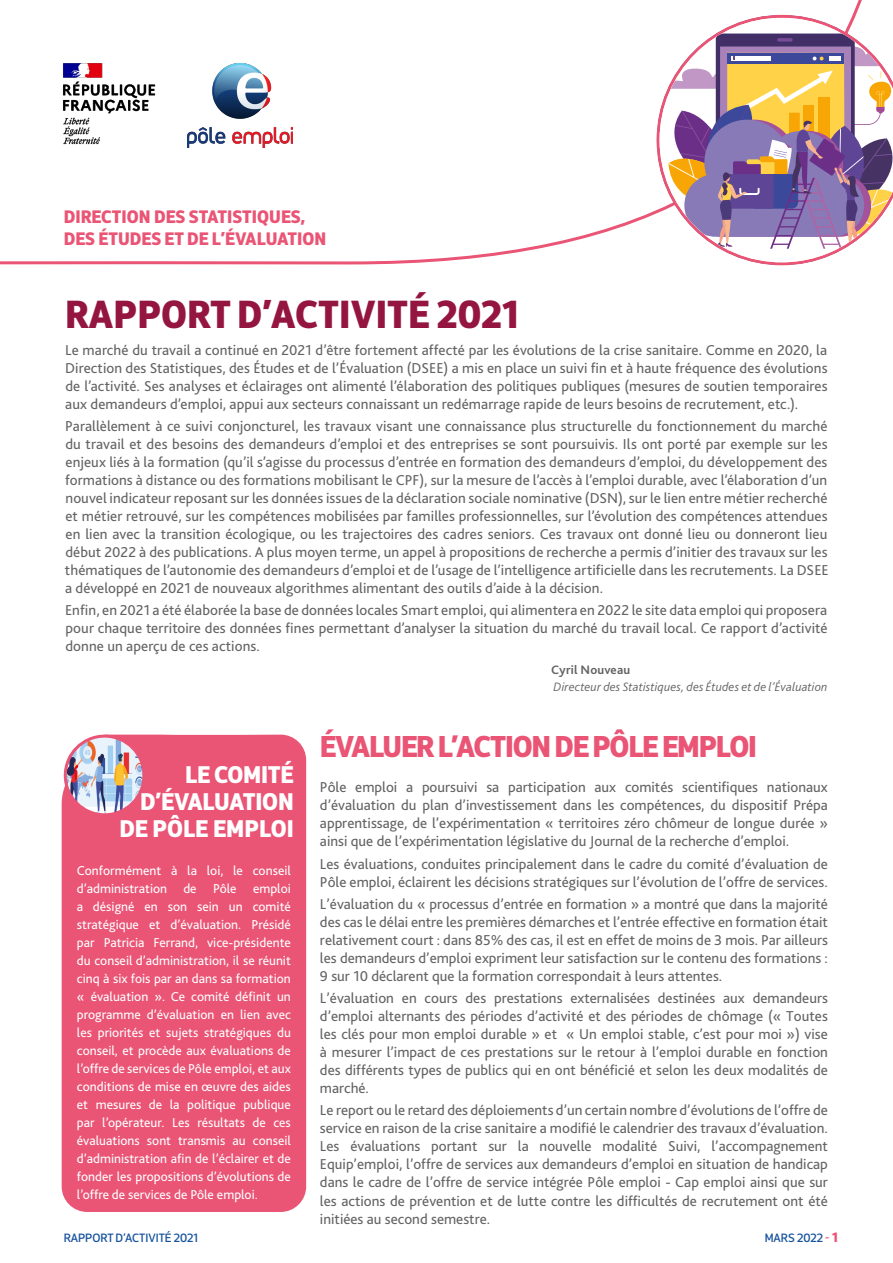
<style>
.page{position:relative;width:893px;height:1263px;background:#fff}
.page>*{position:absolute;margin:0;border:0;box-sizing:border-box;transform-origin:0 0}
.Titre_générique_de_l{font:700 39px "Pole Emploi Pro";color:#951541}
.t1{font:700 30px "Pole Emploi Pro";letter-spacing:-.04em;color:#ea5475}
.t2{font:700 24px/27px "Pole Emploi Pro";letter-spacing:-.01em;color:#fff;text-align:right}
.t3{font:700 18px "Pole Emploi Pro";color:#ea5475}
.TEXTE_COURANT{font:15px/18px "Bliss 2";color:#646363;text-align:justify}
.TXT_Noir{font:13.5px/18px "Bliss 2";color:#fff;text-align:justify}
.TEXTE_COURANT-2{font:italic 300 12.75px "Bliss 2";letter-spacing:.01em;color:#646363}
.TEXTE_COURANT-3{font:700 12.75px "Bliss 2";letter-spacing:.015em;color:#646363}
.t4{font:12px "Pole Emploi Pro";color:#16529f}
.s1{color:#ea5475}
.s2{font-weight:700;font-size:13.5px;color:#ea5475}
</style>
<div class="page">
<svg style="left:0;top:0;width:862px;height:266px"></svg>
<svg style="left:657px;top:15px;width:205px;height:250px"></svg>
<img style="left:188px;top:64px;width:105px;height:84px">
<img style="left:49px;top:50px;width:119px;height:107px">
<svg style="left:660px;top:18px;width:202px;height:244px"></svg>
<svg style="left:662px;top:34px;width:231px;height:215px"></svg>
<div style="left:62px;top:735px;width:244px;height:477px;background:#ea5475"></div>
<img style="left:65px;top:736px;width:79px;height:79px">
<div style="left:64px;top:735px;width:81px;height:81px;border:3px solid #ea5475;border-radius:50%"></div>
<p class="t3" style="left:64px;top:203px;width:243px">DIRECTION DES STATISTIQUES,</p>
<p class="t3" style="left:64px;top:225px;width:264px">DES ÉTUDES ET DE L’ÉVALUATION</p>
<p class="Titre_générique_de_l" style="left:65px;top:284px;width:455px">RAPPORT D’ACTIVITÉ 2021</p>
<p class="TEXTE_COURANT" style="left:65px;top:341px;width:764px">Le marché du travail a continué en 2021 d’être fortement affecté par les évolutions de la crise sanitaire. Comme en 2020, la Direction des Statistiques, des Études et de l’Évaluation (DSEE) a mis en place un suivi fin et à haute fréquence des évolutions de l’activité. Ses analyses et éclairages ont alimenté l’élaboration des politiques publiques (mesures de soutien temporaires aux demandeurs d’emploi, appui aux secteurs connaissant un redémarrage rapide de leurs besoins de recrutement, etc.).</p>
<p class="TEXTE_COURANT" style="left:65px;top:417px;width:765px">Parallèlement à ce suivi conjoncturel, les travaux visant une connaissance plus structurelle du fonctionnement du marché du travail et des besoins des demandeurs d’emploi et des entreprises se sont poursuivis. Ils ont porté par exemple sur les enjeux liés à la formation (qu’il s’agisse du processus d’entrée en formation des demandeurs d’emploi, du développement des formations à distance ou des formations mobilisant le CPF), sur la mesure de l’accès à l’emploi durable, avec l’élaboration d’un nouvel indicateur reposant sur les données issues de la déclaration sociale nominative (DSN), sur le lien entre métier recherché et métier retrouvé, sur les compétences mobilisées par familles professionnelles, sur l’évolution des compétences attendues en lien avec la transition écologique, ou les trajectoires des cadres seniors. Ces travaux ont donné lieu ou donneront lieu début 2022 à des publications. A plus moyen terme, un appel à propositions de recherche a permis d’initier des travaux sur les thématiques de l’autonomie des demandeurs d’emploi et de l’usage de l’intelligence artificielle dans les recrutements. La DSEE a développé en 2021 de nouveaux algorithmes alimentant des outils d’aide à la décision.</p>
<p class="TEXTE_COURANT" style="left:65px;top:601px;width:764px">Enfin, en 2021 a été élaborée la base de données locales Smart emploi, qui alimentera en 2022 le site data emploi qui proposera pour chaque territoire des données fines permettant d’analyser la situation du marché du travail local. Ce rapport d’activité donne un aperçu de ces actions.</p>
<p class="TEXTE_COURANT-3" style="left:551px;top:661px;width:81px">Cyril Nouveau</p>
<p class="TEXTE_COURANT-2" style="left:554px;top:679px;width:275px">Directeur des Statistiques, des Études et de l’Évaluation</p>
<p class="t2" style="left:119px;top:759px;width:176px">LE COMITÉ<br>D’ÉVALUATION<br>DE PÔLE EMPLOI</p>
<p class="TXT_Noir" style="left:77px;top:862px;width:216px">Conformément à la loi, le conseil d’administration de Pôle emploi a désigné en son sein un comité stratégique et d’évaluation. Présidé par Patricia Ferrand, vice-présidente du conseil d’administration, il se réunit cinq à six fois par an dans sa formation « évaluation ». Ce comité définit un programme d’évaluation en lien avec les priorités et sujets stratégiques du conseil, et procède aux évaluations de l’offre de services de Pôle emploi, et aux conditions de mise en œuvre des aides et mesures de la politique publique par l’opérateur. Les résultats de ces évaluations sont transmis au conseil d’administration afin de l’éclairer et de fonder les propositions d’évolutions de l’offre de services de Pôle emploi.</p>
<p class="t1" style="left:320px;top:723px;width:438px">ÉVALUER L’ACTION DE PÔLE EMPLOI</p>
<p class="TEXTE_COURANT" style="left:320px;top:778px;width:509px">Pôle emploi a poursuivi sa participation aux comités scientifiques nationaux d’évaluation du plan d’investissement dans les compétences, du dispositif Prépa apprentissage, de l’expérimentation « territoires zéro chômeur de longue durée » ainsi que de l’expérimentation législative du Journal de la recherche d’emploi.</p>
<p class="TEXTE_COURANT" style="left:320px;top:855px;width:509px">Les évaluations, conduites principalement dans le cadre du comité d’évaluation de<br>Pôle emploi, éclairent les décisions stratégiques sur l’évolution de l’offre de services.</p>
<p class="TEXTE_COURANT" style="left:320px;top:895px;width:509px">L’évaluation du « processus d’entrée en formation » a montré que dans la majorité des cas le délai entre les premières démarches et l’entrée effective en formation était relativement court : dans 85% des cas, il est en effet de moins de 3 mois. Par ailleurs les demandeurs d’emploi expriment leur satisfaction sur le contenu des formations :<br>9 sur 10 déclarent que la formation correspondait à leurs attentes.</p>
<p class="TEXTE_COURANT" style="left:320px;top:989px;width:509px">L’évaluation en cours des prestations externalisées destinées aux demandeurs d’emploi alternants des périodes d’activité et des périodes de chômage (« Toutes les clés pour mon emploi durable » et « Un emploi stable, c’est pour moi ») vise à mesurer l’impact de ces prestations sur le retour à l’emploi durable en fonction des différents types de publics qui en ont bénéficié et selon les deux modalités de marché.</p>
<p class="TEXTE_COURANT" style="left:320px;top:1101px;width:509px">Le report ou le retard des déploiements d’un certain nombre d’évolutions de l’offre de service en raison de la crise sanitaire a modifié le calendrier des travaux d’évaluation.<br>Les évaluations portant sur la nouvelle modalité Suivi, l’accompagnement Equip’emploi, l’offre de services aux demandeurs d’emploi en situation de handicap dans le cadre de l’offre de service intégrée Pôle emploi - Cap emploi ainsi que sur les actions de prévention et de lutte contre les difficultés de recrutement ont été initiées au second semestre.</p>
<p class="t4" style="left:64px;top:1229px;width:136px">RAPPORT D’ACTIVITÉ 2021</p>
<p class="t4" style="left:765px;top:1229px;width:75px">MARS 2022 <span class="s1">-</span> <span class="s2">1</span></p>
</div>
